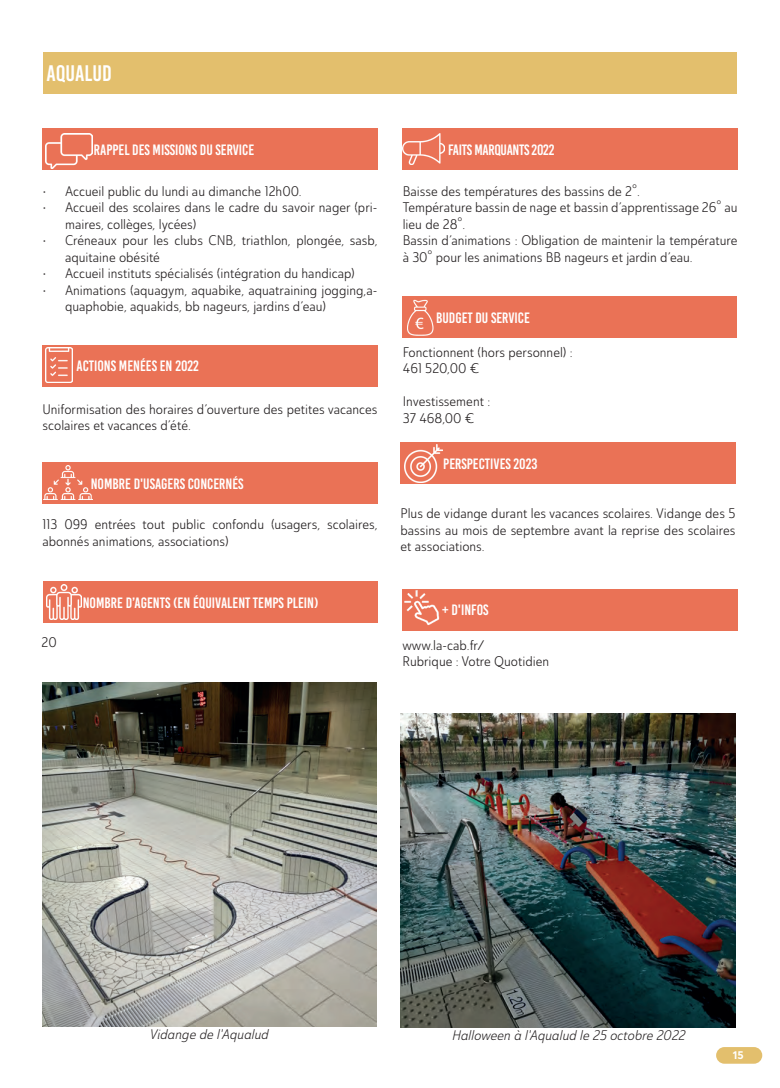
<style>
.page{position:relative;width:780px;height:1088px;background:#fff}
.page>*{position:absolute;margin:0;border:0;box-sizing:border-box;transform-origin:0 0}
.t1{font:22.5px "Bebas Kai";color:#fff}
.t2{font:15px "Bebas Kai";color:#fff}
.t3{font:15px "Bebas Kai";letter-spacing:-.02em;color:#fff}
.t4{font:13.75px/16.5px "Ainslie Sans Con Boo";color:#231f20}
.t5{font:13.75px "Ainslie Sans Con Boo It";color:#231f20}
.t6{font:700 11.25px "Averta CY";color:#fff}
</style>
<div class="page">
<div style="left:716px;top:1047px;width:46px;height:17px;background:#e3bf6d;border-radius:8px"></div>
<div style="left:43px;top:52px;width:693px;height:41px;background:#e3bf6d"></div>
<div style="left:43px;top:581px;width:334px;height:42px;background:#ea7256"></div>
<img style="left:46px;top:584px;width:35px;height:35px">
<div style="left:43px;top:345px;width:334px;height:41px;background:#ea7256"></div>
<img style="left:46px;top:348px;width:26px;height:34px">
<div style="left:402px;top:296px;width:334px;height:42px;background:#ea7256"></div>
<img style="left:407px;top:300px;width:27px;height:35px">
<div style="left:43px;top:129px;width:334px;height:41px;background:#ea7256"></div>
<img style="left:46px;top:133px;width:46px;height:35px">
<div style="left:402px;top:129px;width:335px;height:41px;background:#ea7256"></div>
<img style="left:402px;top:134px;width:42px;height:31px">
<div style="left:402px;top:589px;width:335px;height:41px;background:#ea7256"></div>
<img style="left:402px;top:590px;width:44px;height:41px">
<div style="left:42px;top:462px;width:335px;height:42px;background:#ea7256"></div>
<img style="left:43px;top:465px;width:49px;height:35px">
<div style="left:400px;top:442px;width:335px;height:42px;background:#ea7256"></div>
<img style="left:404px;top:445px;width:38px;height:37px">
<img style="left:400px;top:713px;width:335px;height:314px">
<img style="left:43px;top:683px;width:333px;height:344px">
<h1 class="t1" style="left:47px;top:61px;width:67px">AQUALUD</h1>
<p class="t2" style="left:94px;top:142px;width:162px">RAPPEL DES MISSIONS DU SERVICE</p>
<p class="t3" style="left:448px;top:142px;width:108px">FAITS MARQUANTS 2022</p>
<p class="t4" style="left:43px;top:183px;width:260px">• Accueil public du lundi au dimanche 12h00.</p>
<p class="t4" style="left:65px;top:199px;width:314px;text-indent:-22px">• Accueil des scolaires dans le cadre du savoir nager (pri&shy;maires, collèges, lycées)</p>
<p class="t4" style="left:65px;top:232px;width:314px;text-indent:-22px">• Créneaux pour les clubs CNB, triathlon, plongée, sasb, aquitaine obésité</p>
<p class="t4" style="left:43px;top:265px;width:314px">• Accueil instituts spécialisés (intégration du handicap)</p>
<p class="t4" style="left:65px;top:282px;width:314px;text-indent:-22px">• Animations (aquagym, aquabike, aquatraining jogging,a&shy;quaphobie, aquakids, bb nageurs, jardins d’eau)</p>
<p class="t2" style="left:77px;top:358px;width:124px">ACTIONS MENÉES EN 2022</p>
<p class="t4" style="left:43px;top:401px;width:336px">Uniformisation des horaires d’ouverture des petites vacances scolaires et vacances d’été.</p>
<p class="t2" style="left:91px;top:475px;width:154px">NOMBRE D'USAGERS CONCERNÉS</p>
<p class="t4" style="left:43px;top:516px;width:336px">113 099 entrées tout public confondu (usagers, scolaires, abonnés animations, associations)</p>
<p class="t4" style="left:42px;top:634px;width:17px">20</p>
<p class="t2" style="left:83px;top:594px;width:237px">NOMBRE D’AGENTS (EN ÉQUIVALENT TEMPS PLEIN)</p>
<p class="t4" style="left:402px;top:183px;width:336px">Baisse des températures des bassins de 2°.<br>Température bassin de nage et bassin d’apprentissage 26° au lieu de 28°.<br>Bassin d’animations : Obligation de maintenir la température à 30° pour les animations BB nageurs et jardin d’eau.</p>
<p class="t2" style="left:436px;top:309px;width:95px">BUDGET DU SERVICE</p>
<p class="t4" style="left:403px;top:344px;width:171px">Fonctionnent (hors personnel) :<br>461 520,00 €</p>
<p class="t4" style="left:403px;top:393px;width:89px">Investissement :<br>37 468,00 €</p>
<p class="t2" style="left:443px;top:456px;width:96px">PERSPECTIVES 2023</p>
<p class="t4" style="left:400px;top:505px;width:336px;text-align:justify">Plus de vidange durant les vacances scolaires. Vidange des 5 bassins au mois de septembre avant la reprise des scolaires et associations.</p>
<p class="t2" style="left:442px;top:602px;width:48px">+ D'INFOS</p>
<p class="t4" style="left:402px;top:636px;width:148px">www.la-cab.fr/<br>Rubrique : Votre Quotidien</p>
<p class="t5" style="left:149px;top:1025px;width:121px">Vidange de l'Aqualud</p>
<p class="t5" style="left:452px;top:1027px;width:235px">Halloween à l'Aqualud le 25 octobre 2022</p>
<p class="t6" style="left:732px;top:1047px;width:12px">15</p>
</div>
